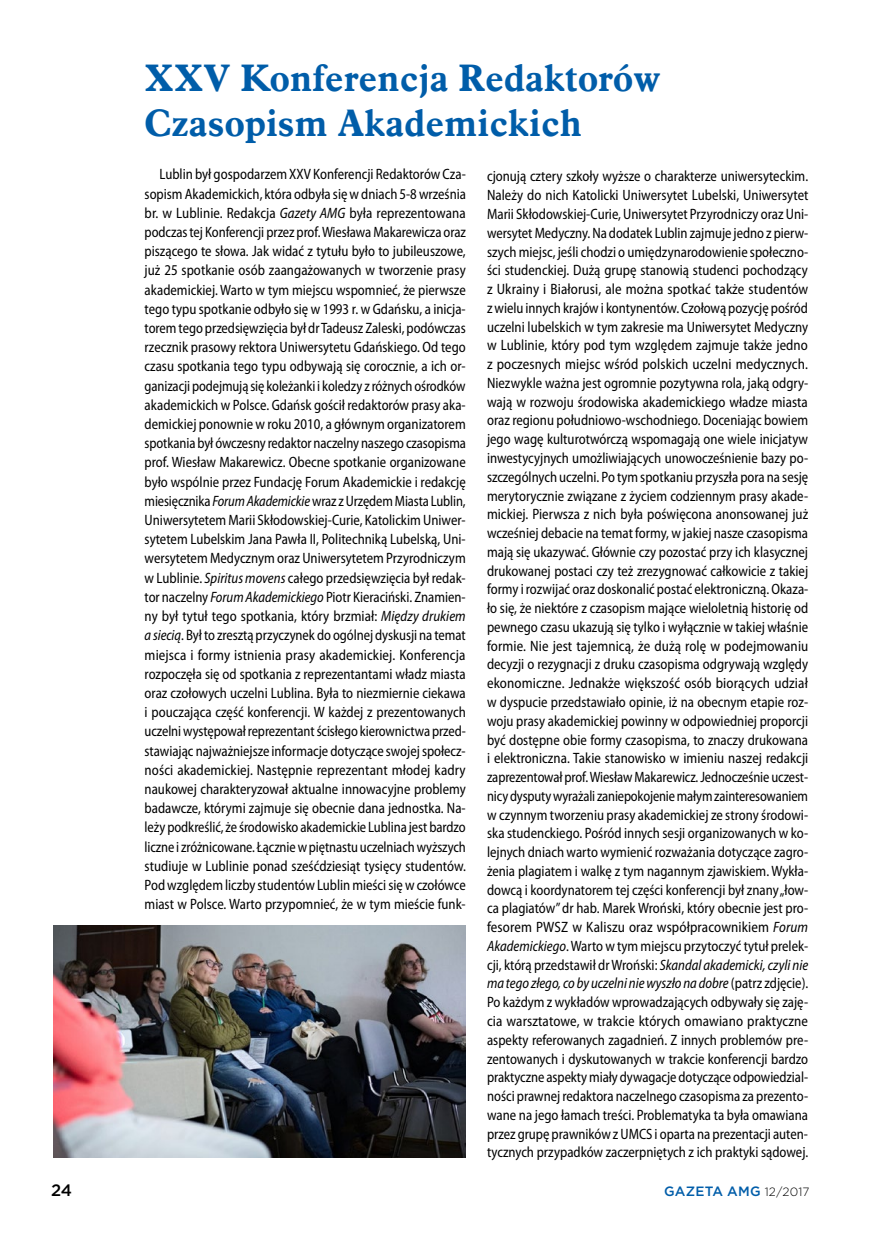
<style>
.page{position:relative;width:872px;height:1234px;background:#fff}
.page>*{position:absolute;margin:0;border:0;box-sizing:border-box;transform-origin:0 0}
.t1{font:700 37.5px/45px "Aldine 721 EU";letter-spacing:.005em;color:#005da9}
.t2{font:500 16.5px "Gotham";color:#000}
.t3{font:semi-condensed 15px/18.8px "Myriad Pro";color:#000;text-align:justify;scale:.93 1}
.t4{font:500 13.5px "Gotham";letter-spacing:.015em;color:#005da9}
.s1{font-style:italic}
.s2{font-weight:300;font-size:12px;color:#000}
</style>
<div class="page">
<img style="left:53px;top:925px;width:413px;height:232px">
<h1 class="t1" style="left:145px;top:56px;width:517px">XXV Konferencja Redaktorów<br>Czasopism Akademickich</h1>
<p class="t3" style="left:487px;top:167px;width:347px">cjonują cztery szkoły wyższe o charakterze uniwersyteckim.<br>Należy do nich Katolicki Uniwersytet Lubelski, Uniwersytet Marii Skłodowskiej-Curie, Uniwersytet Przyrodniczy oraz Uni&shy;wersytet Medyczny. Na dodatek Lublin zajmuje jedno z pierw&shy;szych miejsc, jeśli chodzi o umiędzynarodowienie społeczno&shy;ści studenckiej. Dużą grupę stanowią studenci pochodzący z Ukrainy i Białorusi, ale można spotkać także studentów z wielu innych krajów i kontynentów. Czołową pozycję pośród uczelni lubelskich w tym zakresie ma Uniwersytet Medyczny w Lublinie, który pod tym względem zajmuje także jedno z poczesnych miejsc wśród polskich uczelni medycznych.<br>Niezwykle ważna jest ogromnie pozytywna rola, jaką odgry&shy;wają w rozwoju środowiska akademickiego władze miasta oraz regionu południowo-wschodniego. Doceniając bowiem jego wagę kulturotwórczą wspomagają one wiele inicjatyw inwestycyjnych umożliwiających unowocześnienie bazy po&shy;szczególnych uczelni. Po tym spotkaniu przyszła pora na sesję merytorycznie związane z życiem codziennym prasy akade&shy;mickiej. Pierwsza z nich była poświęcona anonsowanej już wcześniej debacie na temat formy, w jakiej nasze czasopisma mają się ukazywać. Głównie czy pozostać przy ich klasycznej drukowanej postaci czy też zrezygnować całkowicie z takiej formy i rozwijać oraz doskonalić postać elektroniczną. Okaza&shy;ło się, że niektóre z czasopism mające wieloletnią historię od pewnego czasu ukazują się tylko i wyłącznie w takiej właśnie formie. Nie jest tajemnicą, że dużą rolę w podejmowaniu decyzji o rezygnacji z druku czasopisma odgrywają względy ekonomiczne. Jednakże większość osób biorących udział w dyspucie przedstawiało opinie, iż na obecnym etapie roz&shy;woju prasy akademickiej powinny w odpowiedniej proporcji być dostępne obie formy czasopisma, to znaczy drukowana i elektroniczna. Takie stanowisko w imieniu naszej redakcji zaprezentował prof. Wiesław Makarewicz. Jednocześnie uczest&shy;nicy dysputy wyrażali zaniepokojenie małym zainteresowaniem w czynnym tworzeniu prasy akademickiej ze strony środowi&shy;ska studenckiego. Pośród innych sesji organizowanych w ko&shy;lejnych dniach warto wymienić rozważania dotyczące zagro&shy;żenia plagiatem i walkę z tym nagannym zjawiskiem. Wykła&shy;dowcą i koordynatorem tej części konferencji był znany „łow&shy;ca plagiatów” dr hab. Marek Wroński, który obecnie jest pro&shy;fesorem PWSZ w Kaliszu oraz współpracownikiem <span class="s1">Forum Akademickiego</span>. Warto w tym miejscu przytoczyć tytuł prelek&shy;cji, którą przedstawił dr Wroński: <span class="s1">Skandal akademicki, czyli nie ma tego złego, co by uczelni nie wyszło na dobre</span> (patrz zdjęcie).<br>Po każdym z wykładów wprowadzających odbywały się zaję&shy;cia warsztatowe, w trakcie których omawiano praktyczne aspekty referowanych zagadnień. Z innych problemów pre&shy;zentowanych i dyskutowanych w trakcie konferencji bardzo praktyczne aspekty miały dywagacje dotyczące odpowiedzial&shy;ności prawnej redaktora naczelnego czasopisma za prezento&shy;wane na jego łamach treści. Problematyka ta była omawiana przez grupę prawników z UMCS i oparta na prezentacji auten&shy;tycznych przypadków zaczerpniętych z ich praktyki sądowej.</p>
<p class="t3" style="left:145px;top:164px;width:347px;line-height:19.2px;text-indent:15px">Lublin był gospodarzemXXV Konferencji Redaktorów Cza&shy;sopism Akademickich, która odbyła się w dniach 5-8 września br. w Lublinie. Redakcja <span class="s1">Gazety AMG</span> była reprezentowana podczas tej Konferencji przez prof. Wiesława Makarewicza oraz piszącego te słowa. Jak widać z tytułu było to jubileuszowe, już 25 spotkanie osób zaangażowanych w tworzenie prasy akademickiej. Warto w tym miejscu wspomnieć, że pierwsze tego typu spotkanie odbyło się w 1993 r. w Gdańsku, a inicja&shy;torem tego przedsięwzięcia był dr Tadeusz Zaleski, podówczas rzecznik prasowy rektora Uniwersytetu Gdańskiego. Od tego czasu spotkania tego typu odbywają się corocznie, a ich or&shy;ganizacji podejmują się koleżanki i koledzy z różnych ośrodków akademickich w Polsce. Gdańsk gościł redaktorów prasy aka&shy;demickiej ponownie w roku 2010, a głównym organizatorem spotkania był ówczesny redaktor naczelny naszego czasopisma prof. Wiesław Makarewicz. Obecne spotkanie organizowane było wspólnie przez Fundację Forum Akademickie i redakcję miesięcznika <span class="s1">Forum Akademickie</span> wraz z Urzędem Miasta Lublin, Uniwersytetem Marii Skłodowskiej-Curie, Katolickim Uniwer&shy;sytetem Lubelskim Jana Pawła II, Politechniką Lubelską, Uni&shy;wersytetem Medycznym oraz Uniwersytetem Przyrodniczym w Lublinie. <span class="s1">Spiritus movens</span> całego przedsięwzięcia był redak&shy;tor naczelny <span class="s1">Forum Akademickiego</span> Piotr Kieraciński. Znamien&shy;ny był tytuł tego spotkania, który brzmiał: <span class="s1">Między drukiem a siecią</span>. Był to zresztą przyczynek do ogólnej dyskusji na temat miejsca i formy istnienia prasy akademickiej. Konferencja rozpoczęła się od spotkania z reprezentantami władz miasta oraz czołowych uczelni Lublina. Była to niezmiernie ciekawa i pouczająca część konferencji. W każdej z prezentowanych uczelni występował reprezentant ścisłego kierownictwa przed&shy;stawiając najważniejsze informacje dotyczące swojej społecz&shy;ności akademickiej. Następnie reprezentant młodej kadry naukowej charakteryzował aktualne innowacyjne problemy badawcze, którymi zajmuje się obecnie dana jednostka. Na&shy;leży podkreślić, że środowisko akademickie Lublina jest bardzo liczne i zróżnicowane. Łącznie w piętnastu uczelniach wyższych studiuje w Lublinie ponad sześćdziesiąt tysięcy studentów.<br>Pod względem liczby studentów Lublin mieści się w czołówce miast w Polsce. Warto przypomnieć, że w tym mieście funk-</p>
<p class="t2" style="left:51px;top:1179px;width:23px">24</p>
<p class="t4" style="left:664px;top:1182px;width:147px">GAZETA AMG <span class="s2">12/2017</span></p>
</div>
